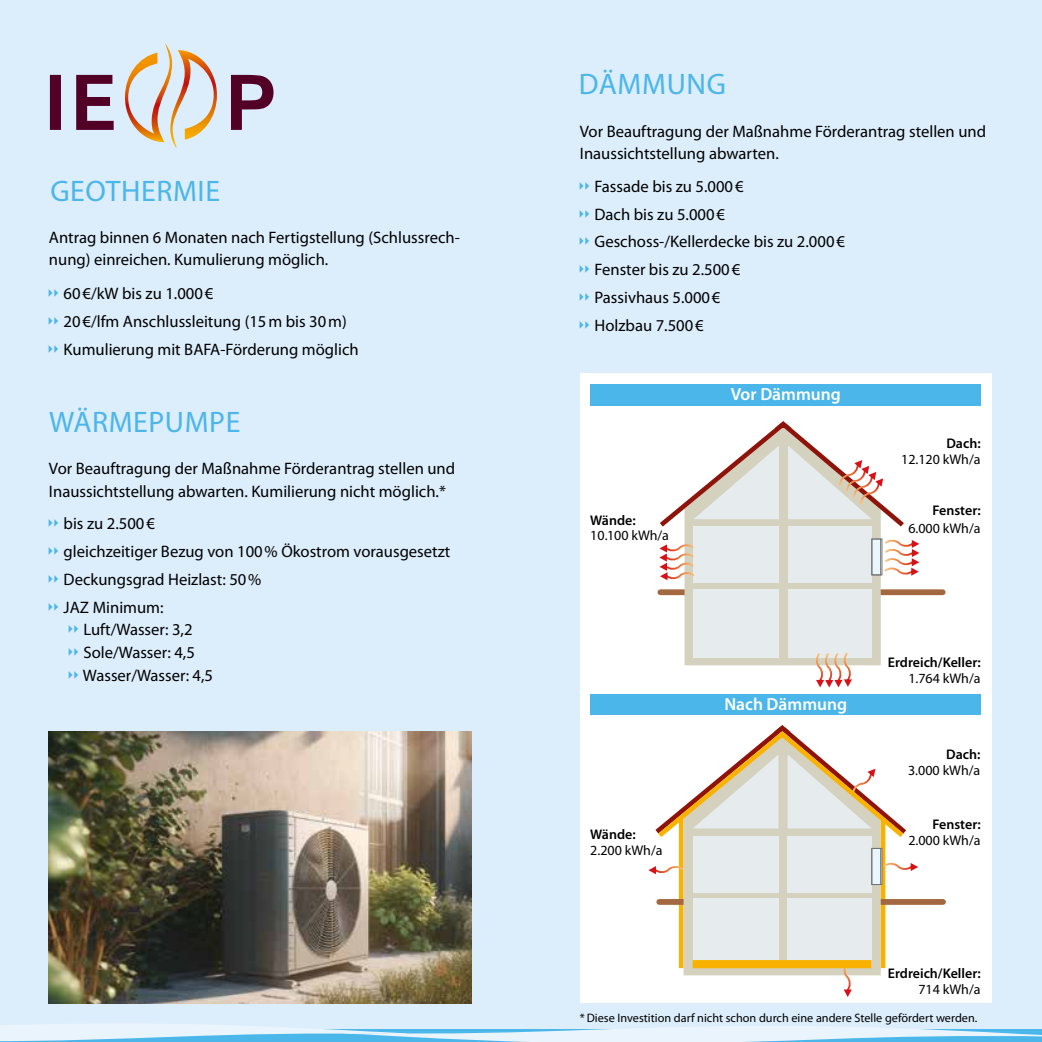
<style>
.page{position:relative;width:1042px;height:1042px;background:#dcedfb}
.page>*{position:absolute;margin:0;border:0;box-sizing:border-box;transform-origin:0 0}
.t1{font:29.75px "Myriad Pro";letter-spacing:.02em;color:#4bb6e9}
.t2{font:600 17.5px "Myriad Pro";color:#fff}
.t3{font:16.62px/27.7px "Myriad Pro";color:#000}
.t4{font:14px "Myriad Pro";color:#000}
.t5{font:600 14px "Myriad Pro";color:#000}
.t6{font:12.25px "Myriad Pro";color:#000}
</style>
<div class="page">
<div style="left:580px;top:373px;width:411px;height:630px;background:#fff"></div>
<svg style="left:125px;top:43px;width:92px;height:104px"></svg>
<svg style="left:50px;top:75px;width:64px;height:55px"></svg>
<svg style="left:231px;top:75px;width:42px;height:55px"></svg>
<img style="left:49px;top:732px;width:423px;height:271px">
<div style="left:591px;top:384px;width:390px;height:22px;background:#4bb6e9"></div>
<div style="left:591px;top:694px;width:390px;height:20px;background:#4bb6e9"></div>
<div style="left:660px;top:589px;width:282px;height:6px;background:#a46840"></div>
<div style="left:684px;top:531px;width:197px;height:134px;background:#d4d1be"></div>
<div style="left:693px;top:526px;width:86px;height:57px;background:#e6ebee"></div>
<div style="left:693px;top:589px;width:86px;height:69px;background:#e6ebee"></div>
<div style="left:788px;top:589px;width:84px;height:69px;background:#e6ebee"></div>
<div style="left:788px;top:526px;width:84px;height:57px;background:#e6ebee"></div>
<div style="left:872px;top:539px;width:9px;height:36px;background:#eaf6fe"></div>
<div style="left:872px;top:539px;width:10px;height:36px;border:1px solid #757474"></div>
<div style="left:872px;top:539px;width:9px;height:36px;border:1px solid #757474"></div>
<svg style="left:882px;top:540px;width:37px;height:36px"></svg>
<svg style="left:660px;top:421px;width:244px;height:110px"></svg>
<svg style="left:659px;top:544px;width:36px;height:38px"></svg>
<svg style="left:816px;top:652px;width:37px;height:35px"></svg>
<hr style="left:881px;top:816px;width:4px;height:152px;background:#fab200">
<hr style="left:679px;top:817px;width:4px;height:151px;background:#fab200">
<div style="left:659px;top:899px;width:284px;height:6px;background:#a46840"></div>
<svg style="left:683px;top:842px;width:198px;height:133px;background:#d5d1bc"></svg>
<div style="left:692px;top:836px;width:86px;height:57px;background:#e6ebee"></div>
<div style="left:692px;top:898px;width:86px;height:70px;background:#e6ebee"></div>
<div style="left:787px;top:898px;width:84px;height:70px;background:#e6ebee"></div>
<div style="left:787px;top:836px;width:84px;height:57px;background:#e6ebee"></div>
<div style="left:871px;top:848px;width:11px;height:36px;background:#eaf6fe;border:1px solid #757474"></div>
<div style="left:871px;top:848px;width:10px;height:36px;border:1px solid #757474"></div>
<svg style="left:881px;top:863px;width:37px;height:9px"></svg>
<svg style="left:648px;top:866px;width:37px;height:10px"></svg>
<svg style="left:843px;top:968px;width:10px;height:29px"></svg>
<div style="left:692px;top:960px;width:179px;height:8px;background:#fab200"></div>
<svg style="left:655px;top:725px;width:251px;height:117px"></svg>
<svg style="left:0;top:1024px;width:1042px;height:18px"></svg>
<h1 class="t1" style="left:50px;top:173px;width:171px">GEOTHERMIE</h1>
<p class="t3" style="left:49px;top:225px;width:412px;line-height:22.8px">Antrag binnen 6 Monaten nach Fertigstellung (Schlussrech&shy;nung) einreichen. Kumulierung möglich.</p>
<p class="t3" style="left:64px;top:279px;width:296px">60 €/kW bis zu 1.000 €<br>20 €/lfm Anschlussleitung (15 m bis 30 m)<br>Kumulierung mit BAFA-Förderung möglich</p>
<h1 class="t1" style="left:49px;top:403px;width:193px">WÄRMEPUMPE</h1>
<p class="t3" style="left:49px;top:457px;width:408px;line-height:22.8px">Vor Beauftragung der Maßnahme Förderantrag stellen und<br>Inaussichtstellung abwarten. Kumilierung nicht möglich.*</p>
<p class="t3" style="left:64px;top:510px;width:388px">bis zu 2.500 €<br>gleichzeitiger Bezug von 100 % Ökostrom vorausgesetzt<br>Deckungsgrad Heizlast: 50 %<br>JAZ Minimum:</p>
<p class="t3" style="left:83px;top:618px;width:132px;line-height:22.8px">Luft/Wasser: 3,2<br>Sole/Wasser: 4,5<br>Wasser/Wasser: 4,5</p>
<h1 class="t1" style="left:579px;top:66px;width:148px">DÄMMUNG</h1>
<p class="t3" style="left:580px;top:119px;width:408px;line-height:22.8px">Vor Beauftragung der Maßnahme Förderantrag stellen und<br>Inaussichtstellung abwarten.</p>
<p class="t3" style="left:594px;top:172px;width:252px">Fassade bis zu 5.000 €<br>Dach bis zu 5.000 €<br>Geschoss-/Kellerdecke bis zu 2.000 €<br>Fenster bis zu 2.500 €<br>Passivhaus 5.000 €<br>Holzbau 7.500 €</p>
<p class="t5" style="left:590px;top:511px;width:47px">Wände:</p>
<p class="t4" style="left:590px;top:527px;width:80px">10.100 kWh/a</p>
<p class="t5" style="left:590px;top:825px;width:47px">Wände:</p>
<p class="t4" style="left:590px;top:841px;width:74px">2.200 kWh/a</p>
<p class="t2" style="left:731px;top:383px;width:112px">Vor Dämmung</p>
<p class="t5" style="left:946px;top:434px;width:36px">Dach:</p>
<p class="t4" style="left:901px;top:450px;width:81px">12.120 kWh/a</p>
<p class="t5" style="left:932px;top:502px;width:50px">Fenster:</p>
<p class="t4" style="left:908px;top:519px;width:74px">6.000 kWh/a</p>
<p class="t2" style="left:724px;top:692px;width:124px">Nach Dämmung</p>
<p class="t5" style="left:888px;top:653px;width:94px">Erdreich/Keller:</p>
<p class="t4" style="left:908px;top:669px;width:74px">1.764 kWh/a</p>
<p class="t5" style="left:946px;top:745px;width:36px">Dach:</p>
<p class="t4" style="left:908px;top:761px;width:74px">3.000 kWh/a</p>
<p class="t5" style="left:932px;top:815px;width:50px">Fenster:</p>
<p class="t4" style="left:908px;top:831px;width:74px">2.000 kWh/a</p>
<p class="t5" style="left:888px;top:964px;width:94px">Erdreich/Keller:</p>
<p class="t4" style="left:918px;top:980px;width:64px">714 kWh/a</p>
<p class="t6" style="left:580px;top:1010px;width:399px">* Diese Investition darf nicht schon durch eine andere Stelle gefördert werden.</p>
</div>
